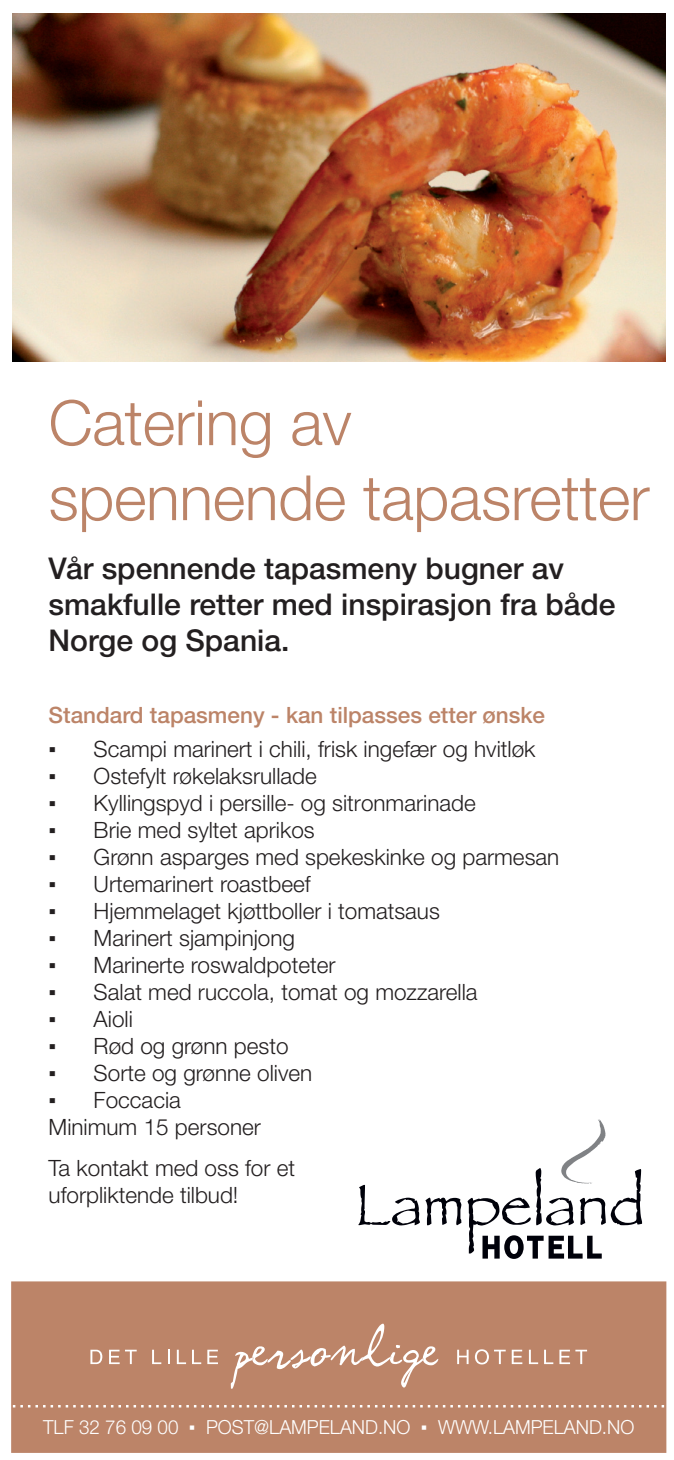
<style>
.page{position:relative;width:674px;height:1460px;background:#fff}
.page>*{position:absolute;margin:0;border:0;box-sizing:border-box;transform-origin:0 0}
.t1{font:300 62.5px/75px "Helvetica Neue LT Std";letter-spacing:-.005em;color:#bc8468}
.t2{font:500 30px/36px "Helvetica Neue LT Std";color:#231f20}
.t3{font:300 22.5px/27px "Helvetica Neue LT Std";color:#231f20}
.t4{font:500 22.5px "Helvetica Neue LT Std";color:#bc8468}
.t5{font:300 19.5px "Helvetica Neue LT Std";color:#fff}
.s1{font-family:"Impact";font-weight:400}
</style>
<div class="page">
<div style="left:11px;top:1281px;width:655px;height:172px;background:#bc8468;border:2px solid #bc8468"></div>
<svg style="left:575px;top:1350px;width:11px;height:14px"></svg>
<svg style="left:559px;top:1350px;width:10px;height:14px"></svg>
<svg style="left:528px;top:1350px;width:25px;height:14px"></svg>
<svg style="left:511px;top:1350px;width:11px;height:14px"></svg>
<svg style="left:474px;top:1349px;width:31px;height:15px"></svg>
<svg style="left:457px;top:1350px;width:11px;height:14px"></svg>
<svg style="left:231px;top:1324px;width:207px;height:65px"></svg>
<svg style="left:207px;top:1350px;width:11px;height:14px"></svg>
<svg style="left:192px;top:1350px;width:9px;height:14px"></svg>
<svg style="left:177px;top:1350px;width:9px;height:14px"></svg>
<svg style="left:168px;top:1350px;width:1px;height:14px"></svg>
<svg style="left:152px;top:1350px;width:9px;height:14px"></svg>
<svg style="left:109px;top:1350px;width:28px;height:14px"></svg>
<svg style="left:90px;top:1350px;width:12px;height:14px"></svg>
<svg style="left:358px;top:1185px;width:61px;height:40px"></svg>
<svg style="left:425px;top:1198px;width:36px;height:27px"></svg>
<svg style="left:467px;top:1119px;width:174px;height:140px"></svg>
<img style="left:12px;top:14px;width:652px;height:347px">
<svg style="left:11px;top:1405px;width:656px;height:2px"></svg>
<h1 class="t1" style="left:49px;top:384px;width:602px">Catering av spennende tapasretter</h1>
<h2 class="t2" style="left:49px;top:550px;width:568px">Vår spennende tapasmeny bugner av smakfulle retter med inspirasjon fra både<br>Norge og Spania.</h2>
<p class="t4" style="left:49px;top:701px;width:498px">Standard tapasmeny - kan tilpasses etter ønske</p>
<p class="t3" style="left:49px;top:735px;width:488px"><span class="s1">▪</span> Scampi marinert i chili, frisk ingefær og hvitløk</p>
<p class="t3" style="left:49px;top:762px;width:269px"><span class="s1">▪</span> Ostefylt røkelaksrullade</p>
<p class="t3" style="left:49px;top:789px;width:428px"><span class="s1">▪</span> Kyllingspyd i persille- og sitronmarinade</p>
<p class="t3" style="left:49px;top:816px;width:267px"><span class="s1">▪</span> Brie med syltet aprikos</p>
<p class="t3" style="left:49px;top:843px;width:512px"><span class="s1">▪</span> Grønn asparges med spekeskinke og parmesan</p>
<p class="t3" style="left:49px;top:870px;width:263px"><span class="s1">▪</span> Urtemarinert roastbeef</p>
<p class="t3" style="left:49px;top:897px;width:392px"><span class="s1">▪</span> Hjemmelaget kjøttboller i tomatsaus</p>
<p class="t3" style="left:49px;top:924px;width:248px"><span class="s1">▪</span> Marinert sjampinjong</p>
<p class="t3" style="left:49px;top:951px;width:288px"><span class="s1">▪</span> Marinerte roswaldpoteter</p>
<p class="t3" style="left:49px;top:978px;width:430px"><span class="s1">▪</span> Salat med ruccola, tomat og mozzarella</p>
<p class="t3" style="left:49px;top:1005px;width:86px"><span class="s1">▪</span> Aioli</p>
<p class="t3" style="left:49px;top:1032px;width:241px"><span class="s1">▪</span> Rød og grønn pesto</p>
<p class="t3" style="left:49px;top:1059px;width:265px"><span class="s1">▪</span> Sorte og grønne oliven</p>
<p class="t3" style="left:49px;top:1086px;width:214px"><span class="s1">▪</span> Foccacia<br>Minimum 15 personer</p>
<p class="t3" style="left:49px;top:1154px;width:248px">Ta kontakt med oss for et uforpliktende tilbud!</p>
<p class="t5" style="left:43px;top:1415px;width:474px">TLF 32 76 09 00 <span class="s1">▪</span> post@lampeland.no <span class="s1">▪</span> WWW.LAMPE</p>
<p class="t5" style="left:553px;top:1415px;width:24px">LAND</p>
<p class="t5" style="left:601px;top:1415px;width:19px">.NO</p>
</div>
